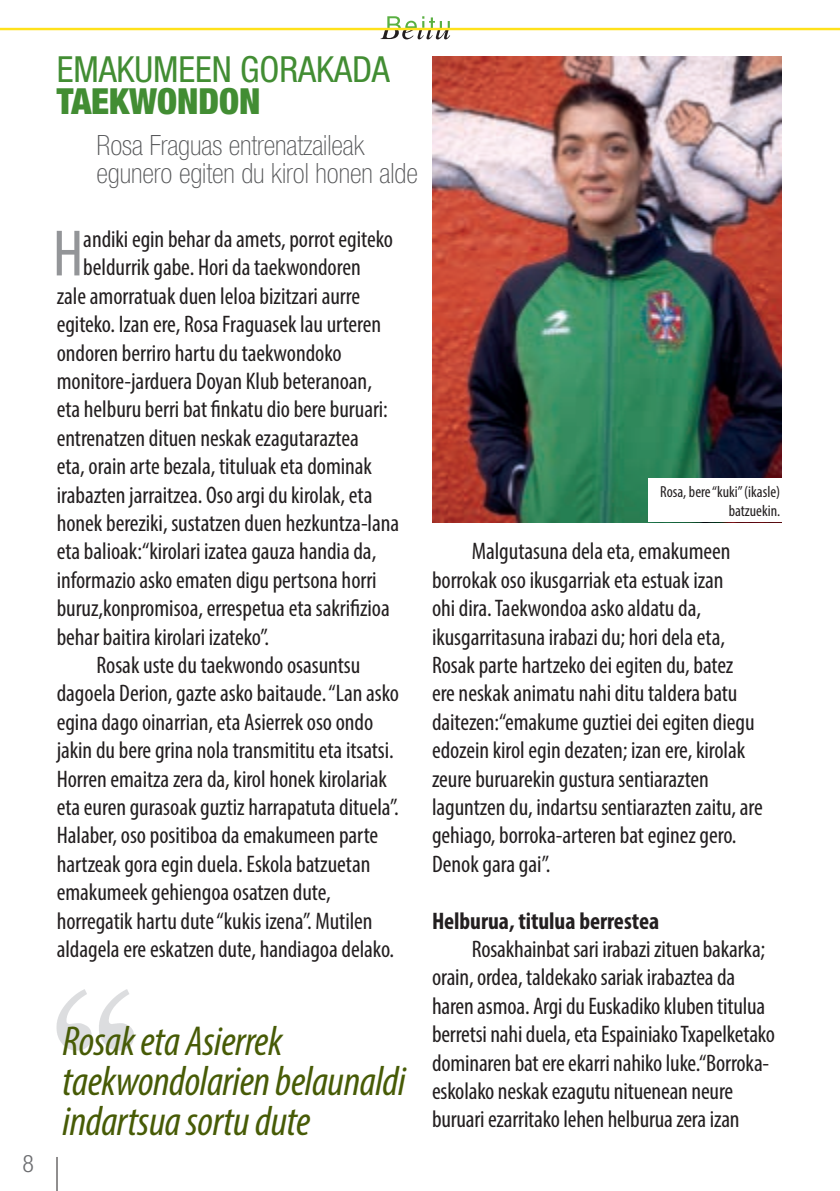
<style>
.page{position:relative;width:840px;height:1191px;background:#fff}
.page>*{position:absolute;margin:0;border:0;box-sizing:border-box;transform-origin:0 0}
.t1{font:condensed 66.2px "Myriad Pro";color:#939598}
.t2{font:italic condensed 42px/40px "Myriad Pro";letter-spacing:-.01em;color:#475b06}
.t3{font:condensed 36px "Helvetica Neue LT Std";color:#428d33}
.t4{font:900 condensed 36px "Helvetica Neue LT Std";color:#428d33}
.t5{font:100 condensed 28px/28.8px "Helvetica Neue";color:#57585a}
.t6{font:condensed 24px/28.4px "Myriad Pro";color:#231f20}
.t7{font:700 condensed 24px "Myriad Pro";color:#231f20}
.t8{font:300 condensed 24px "Helvetica Neue";color:#6c6d70}
.t9{font:condensed 16px/19.2px "Myriad Pro";color:#231f20;text-align:right}
</style>
<div class="page">
<svg style="left:380px;top:16px;width:70px;height:23px"></svg>
<hr style="left:0;top:28px;width:839px;height:2px;background:#ffe11b">
<hr style="left:57px;top:1157px;width:1px;height:34px;background:#231f20">
<img style="left:432px;top:57px;width:349px;height:465px">
<img style="left:56px;top:989px;width:78px;height:62px">
<div style="left:648px;top:478px;width:137px;height:44px;background:#fff"></div>
<p class="t8" style="left:23px;top:1150px;width:13px">8</p>
<h3 class="t3" style="left:57px;top:49px;width:334px">EMAKUMEEN GORAKADA</h3>
<h3 class="t4" style="left:57px;top:79px;width:205px">TAEKWONDON</h3>
<p class="t5" style="left:96px;top:130px;width:322px">Rosa Fraguas entrenatzaileak egunero egiten du kirol honen alde</p>
<h1 class="t1" style="left:53px;top:213px;width:32px">H</h1>
<p class="t6" style="left:83px;top:225px;width:311px">andiki egin behar da amets, porrot egiteko</p>
<p class="t6" style="left:83px;top:253px;width:279px">beldurrik gabe. Hori da taekwondoren</p>
<p class="t6" style="left:57px;top:281px;width:305px">zale amorratuak duen leloa bizitzari aurre</p>
<p class="t6" style="left:57px;top:310px;width:326px">egiteko. Izan ere, Rosa Fraguasek lau urteren</p>
<p class="t6" style="left:57px;top:338px;width:286px">ondoren berriro hartu du taekwondoko</p>
<p class="t6" style="left:57px;top:366px;width:316px">monitore-jarduera Doyan Klub beteranoan,</p>
<p class="t6" style="left:57px;top:395px;width:332px">eta helburu berri bat finkatu dio bere buruari:</p>
<p class="t6" style="left:57px;top:423px;width:303px">entrenatzen dituen neskak ezagutaraztea</p>
<p class="t6" style="left:57px;top:452px;width:317px">eta, orain arte bezala, tituluak eta dominak</p>
<p class="t6" style="left:57px;top:480px;width:317px">irabazten jarraitzea. Oso argi du kirolak, eta</p>
<p class="t6" style="left:57px;top:508px;width:344px">honek bereziki, sustatzen duen hezkuntza-lana</p>
<p class="t6" style="left:57px;top:537px;width:321px">eta balioak:“kirolari izatea gauza handia da,</p>
<p class="t6" style="left:57px;top:565px;width:321px">informazio asko ematen digu pertsona horri</p>
<p class="t6" style="left:57px;top:594px;width:334px">buruz,konpromisoa, errespetua eta sakrifizioa</p>
<p class="t6" style="left:57px;top:622px;width:214px">behar baitira kirolari izateko”.</p>
<p class="t6" style="left:96px;top:650px;width:265px">Rosak uste du taekwondo osasuntsu</p>
<p class="t6" style="left:57px;top:679px;width:343px">dagoela Derion, gazte asko baitaude. “Lan asko</p>
<p class="t6" style="left:57px;top:707px;width:318px">egina dago oinarrian, eta Asierrek oso ondo</p>
<p class="t6" style="left:57px;top:736px;width:338px">jakin du bere grina nola transmititu eta itsatsi.</p>
<p class="t6" style="left:57px;top:764px;width:331px">Horren emaitza zera da, kirol honek kirolariak</p>
<p class="t6" style="left:57px;top:792px;width:343px">eta euren gurasoak guztiz harrapatuta dituela”.</p>
<p class="t6" style="left:57px;top:821px;width:323px">Halaber, oso positiboa da emakumeen parte</p>
<p class="t6" style="left:57px;top:849px;width:315px">hartzeak gora egin duela. Eskola batzuetan</p>
<p class="t6" style="left:57px;top:878px;width:275px">emakumeek gehiengoa osatzen dute,</p>
<p class="t6" style="left:57px;top:906px;width:317px">horregatik hartu dute “kukis izena”. Mutilen</p>
<p class="t6" style="left:57px;top:934px;width:338px">aldagela ere eskatzen dute, handiagoa delako.</p>
<h2 class="t2" style="left:63px;top:1020px;width:344px">Rosak eta Asierrek taekwondolarien belaunaldi indartsua sortu dute</h2>
<p class="t9" style="left:659px;top:481px;width:121px">Rosa, bere “kuki” (ikasle) batzuekin.</p>
<p class="t6" style="left:432px;top:537px;width:332px;text-indent:40px">Malgutasuna dela eta, emakumeen borrokak oso ikusgarriak eta estuak izan<br>ohi dira. Taekwondoa asko aldatu da, ikusgarritasuna irabazi du; hori dela eta, Rosak parte hartzeko dei egiten du, batez<br>ere neskak animatu nahi ditu taldera batu daitezen:“emakume guztiei dei egiten diegu edozein kirol egin dezaten; izan ere, kirolak zeure buruarekin gustura sentiarazten laguntzen du, indartsu sentiarazten zaitu, are gehiago, borroka-arteren bat eginez gero.<br>Denok gara gai”.</p>
<p class="t7" style="left:432px;top:905px;width:228px">Helburua, titulua berrestea</p>
<p class="t6" style="left:432px;top:934px;width:344px;text-indent:40px">Rosakhainbat sari irabazi zituen bakarka; orain, ordea, taldekako sariak irabaztea da haren asmoa. Argi du Euskadiko kluben titulua berretsi nahi duela, eta Espainiako Txapelketako dominaren bat ere ekarri nahiko luke.“Borroka&shy;eskolako neskak ezagutu nituenean neure buruari ezarritako lehen helburua zera izan</p>
</div>
